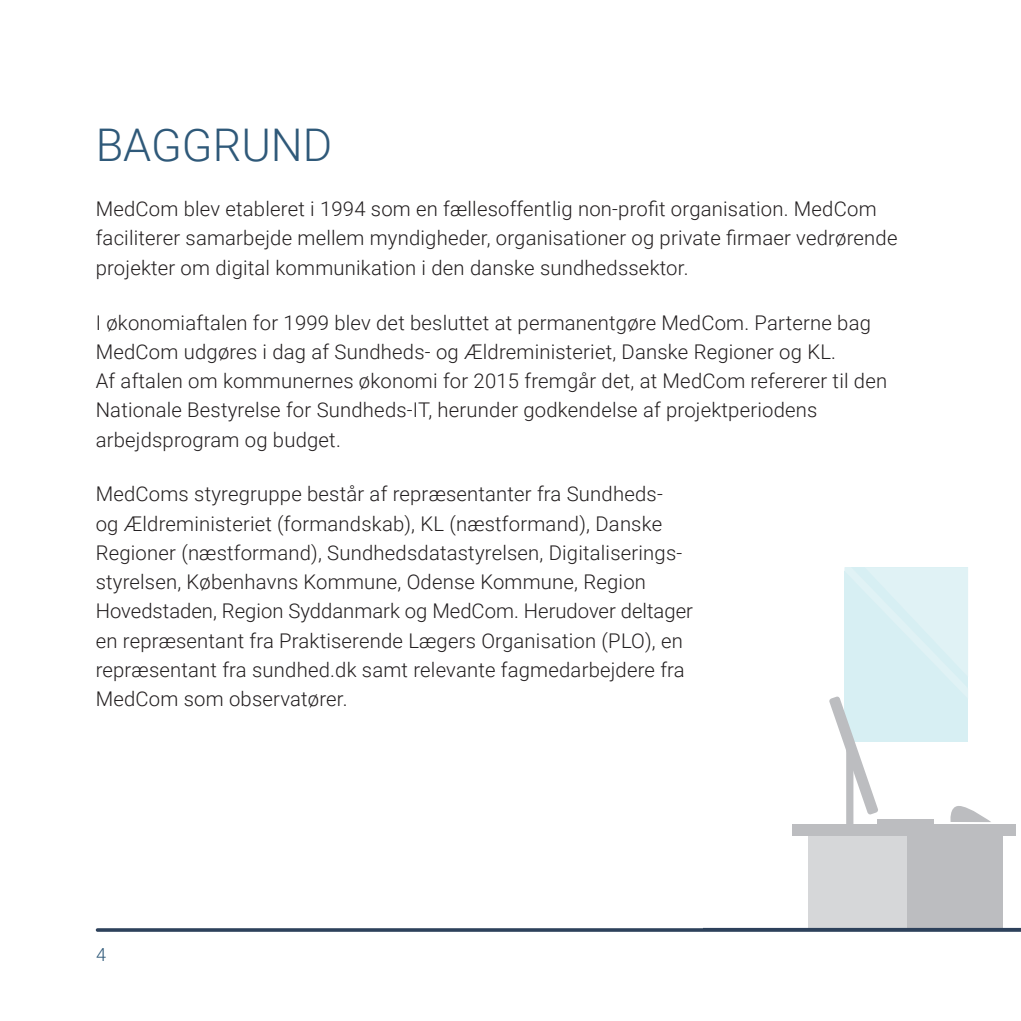
<style>
.page{position:relative;width:1021px;height:1021px;background:#fff}
.page>*{position:absolute;margin:0;border:0;box-sizing:border-box;transform-origin:0 0}
.t1{font:300 45px "Roboto";color:#2f5979}
.t2{font:300 20.25px/29.2px "Roboto";letter-spacing:.01em;color:#231f20}
.t3{font:300 18px "Roboto";color:#2f5979}
</style>
<div class="page">
<div style="left:808px;top:830px;width:194px;height:97px;background:#d6d7d9"></div>
<div style="left:906px;top:830px;width:96px;height:97px;background:#bcbdc0"></div>
<div style="left:791px;top:824px;width:224px;height:12px;background:#bcbdc0"></div>
<svg style="left:829px;top:567px;width:162px;height:257px"></svg>
<svg style="left:703px;top:927px;width:317px;height:1px"></svg>
<hr style="left:97px;top:928px;width:923px;height:3px;background:#2d415b">
<p class="t1" style="left:96px;top:114px;width:238px">BAGGRUND</p>
<p class="t2" style="left:96px;top:193px;width:803px">MedCom blev etableret i 1994 som en fællesoffentlig non-profit organisation. MedCom faciliterer samarbejde mellem myndigheder, organisationer og private firmaer vedrørende projekter om digital kommunikation i den danske sundhedssektor.</p>
<p class="t2" style="left:96px;top:307px;width:793px">I økonomiaftalen for 1999 blev det besluttet at permanentgøre MedCom. Parterne bag MedCom udgøres i dag af Sundheds- og Ældreministeriet, Danske Regioner og KL.<br>Af aftalen om kommunernes økonomi for 2015 fremgår det, at MedCom refererer til den Nationale Bestyrelse for Sundheds-IT, herunder godkendelse af projektperiodens arbejdsprogram og budget.</p>
<p class="t2" style="left:96px;top:479px;width:599px">MedComs styregruppe består af repræsentanter fra Sundheds-<br>og Ældreministeriet (formandskab), KL (næstformand), Danske Regioner (næstformand), Sundhedsdatastyrelsen, Digitaliserings&shy;styrelsen, Københavns Kommune, Odense Kommune, Region Hovedstaden, Region Syddanmark og MedCom. Herudover deltager en repræsentant fra Praktiserende Lægers Organisation (PLO), en repræsentant fra sundhed.dk samt relevante fagmedarbejdere fra MedCom som observatører.</p>
<p class="t3" style="left:96px;top:942px;width:11px">4</p>
</div>
